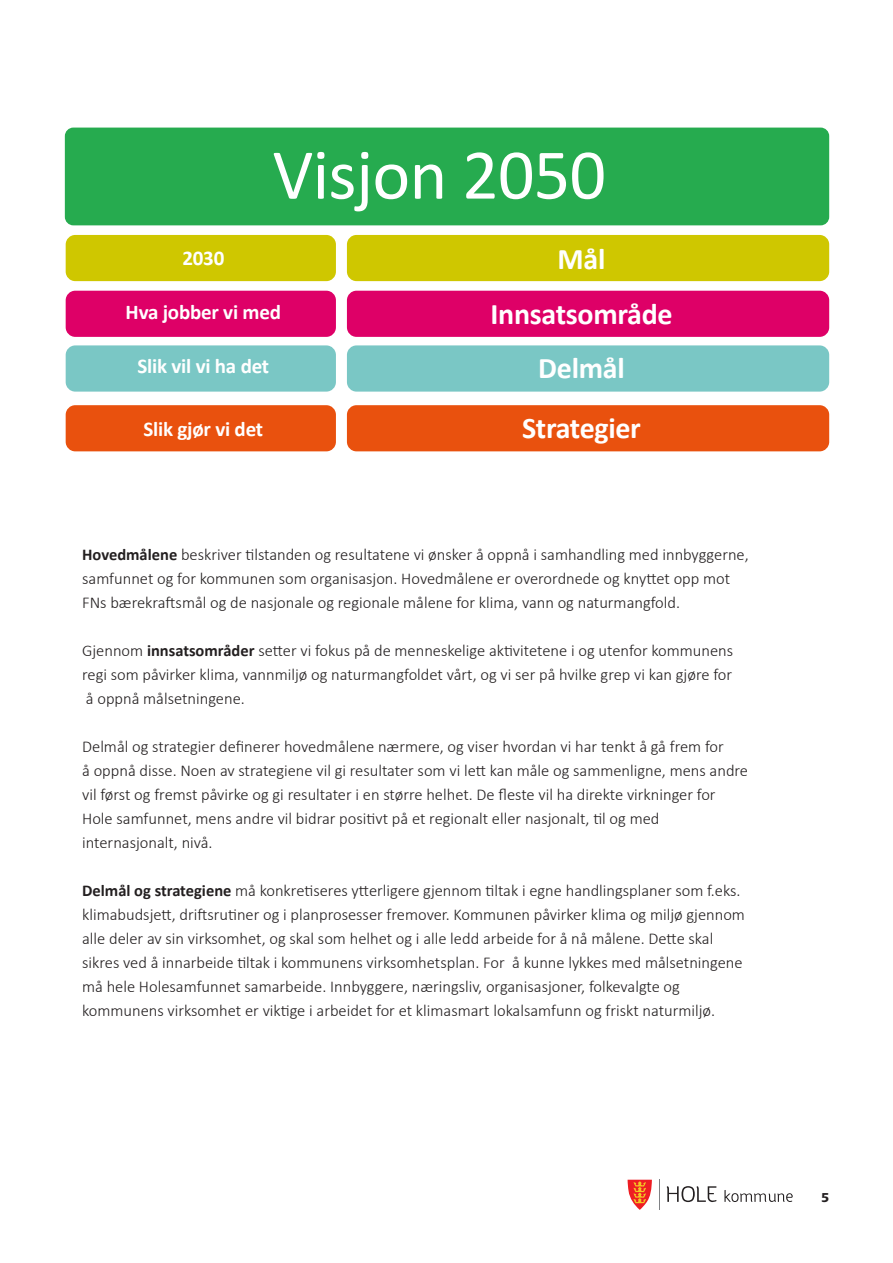
<style>
.page{position:relative;width:893px;height:1263px;background:#fff}
.page>*{position:absolute;margin:0;border:0;box-sizing:border-box;transform-origin:0 0}
.Overskrift_3{font:72px "Calibri";letter-spacing:-.01em;color:#fff}
.Overskrift_3-2{font:700 30px "Calibri";letter-spacing:-.01em;color:#fff}
.Overskrift_3-3{font:700 21px "Calibri";letter-spacing:-.01em;color:#fff}
.Brødtekst{font:300 16.5px/24px "Calibri";color:#231f20}
.t1{font:600 13.5px "Petala Pro";color:#231f20}
.s1{font-weight:700}
</style>
<div class="page">
<svg style="left:628px;top:1180px;width:24px;height:30px"></svg>
<svg style="left:667px;top:1186px;width:50px;height:16px"></svg>
<svg style="left:724px;top:1190px;width:69px;height:12px"></svg>
<hr style="left:659px;top:1180px;width:1px;height:30px;background:#808285">
<div style="left:65px;top:128px;width:764px;height:97px;background:#26ab4f;border-radius:9px"></div>
<div style="left:66px;top:235px;width:270px;height:46px;background:#cfc700;border-radius:10px"></div>
<div style="left:66px;top:291px;width:270px;height:46px;background:#de0067;border-radius:10px"></div>
<div style="left:66px;top:345px;width:270px;height:47px;background:#7ac7c5;border-radius:10px"></div>
<div style="left:66px;top:405px;width:270px;height:46px;background:#e9510e;border-radius:10px"></div>
<div style="left:347px;top:235px;width:482px;height:46px;background:#cfc700;border-radius:10px"></div>
<div style="left:347px;top:291px;width:482px;height:46px;background:#de0067;border-radius:10px"></div>
<div style="left:347px;top:345px;width:482px;height:47px;background:#7ac7c5;border-radius:10px"></div>
<div style="left:347px;top:405px;width:482px;height:46px;background:#e9510e;border-radius:10px"></div>
<p class="Overskrift_3" style="left:273px;top:125px;width:335px">Visjon 2050</p>
<p class="Overskrift_3-3" style="left:182px;top:243px;width:43px">2030</p>
<p class="Overskrift_3-2" style="left:558px;top:237px;width:49px">Mål</p>
<p class="Overskrift_3-2" style="left:490px;top:293px;width:184px">Innsatsområde</p>
<p class="Overskrift_3-2" style="left:538px;top:347px;width:88px">Delmål</p>
<p class="Overskrift_3-2" style="left:522px;top:407px;width:120px">Strategier</p>
<p class="Overskrift_3-3" style="left:126px;top:297px;width:157px">Hva jobber vi med</p>
<p class="Overskrift_3-3" style="left:137px;top:351px;width:133px">Slik vil vi ha det</p>
<p class="Overskrift_3-3" style="left:143px;top:414px;width:121px">Slik gjør vi det</p>
<p class="Brødtekst" style="left:82px;top:542px;width:668px"><span class="s1">Hovedmålene</span> beskriver tilstanden og resultatene vi ønsker å oppnå i samhandling med innbyggerne,</p>
<p class="Brødtekst" style="left:82px;top:566px;width:650px">samfunnet og for kommunen som organisasjon. Hovedmålene er overordnede og knyttet opp mot</p>
<p class="Brødtekst" style="left:82px;top:590px;width:599px">FNs bærekraftsmål og de nasjonale og regionale målene for klima, vann og naturmangfold.</p>
<p class="Brødtekst" style="left:82px;top:638px;width:652px">Gjennom <span class="s1">innsatsområder</span> setter vi fokus på de menneskelige aktivitetene i og utenfor kommunens</p>
<p class="Brødtekst" style="left:82px;top:662px;width:651px">regi som påvirker klima, vannmiljø og naturmangfoldet vårt, og vi ser på hvilke grep vi kan gjøre for å oppnå målsetningene.</p>
<p class="Brødtekst" style="left:82px;top:734px;width:667px">Delmål og strategier definerer hovedmålene nærmere, og viser hvordan vi har tenkt å gå frem for<br>å oppnå disse. Noen av strategiene vil gi resultater som vi lett kan måle og sammenligne, mens andre</p>
<p class="Brødtekst" style="left:82px;top:782px;width:635px">vil først og fremst påvirke og gi resultater i en større helhet. De fleste vil ha direkte virkninger for</p>
<p class="Brødtekst" style="left:82px;top:806px;width:579px">Hole samfunnet, mens andre vil bidrar positivt på et regionalt eller nasjonalt, til og med</p>
<p class="Brødtekst" style="left:82px;top:830px;width:132px">internasjonalt, nivå.</p>
<p class="Brødtekst" style="left:82px;top:878px;width:660px"><span class="s1">Delmål og strategiene</span> må konkretiseres ytterligere gjennom tiltak i egne handlingsplaner som f.eks.</p>
<p class="Brødtekst" style="left:82px;top:902px;width:664px">klimabudsjett, driftsrutiner og i planprosesser fremover. Kommunen påvirker klima og miljø gjennom</p>
<p class="Brødtekst" style="left:82px;top:926px;width:633px">alle deler av sin virksomhet, og skal som helhet og i alle ledd arbeide for å nå målene. Dette skal</p>
<p class="Brødtekst" style="left:82px;top:950px;width:662px">sikres ved å innarbeide tiltak i kommunens virksomhetsplan. For å kunne lykkes med målsetningene</p>
<p class="Brødtekst" style="left:82px;top:974px;width:599px">må hele Holesamfunnet samarbeide. Innbyggere, næringsliv, organisasjoner, folkevalgte og</p>
<p class="Brødtekst" style="left:82px;top:998px;width:634px">kommunens virksomhet er viktige i arbeidet for et klimasmart lokalsamfunn og friskt naturmiljø.</p>
<p class="t1" style="left:822px;top:1189px;width:9px">5</p>
</div>
